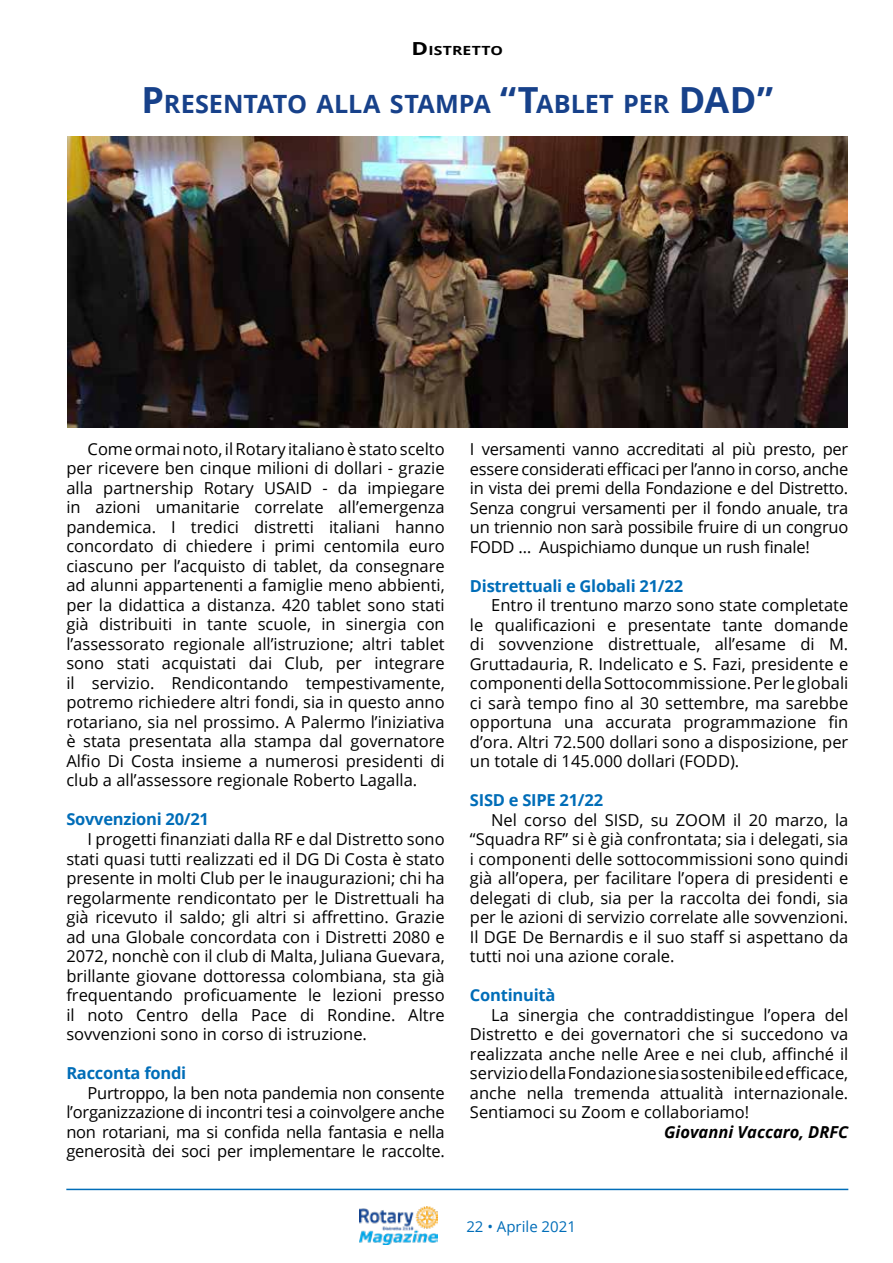
<style>
.page{position:relative;width:893px;height:1263px;background:#fff}
.page>*{position:absolute;margin:0;border:0;box-sizing:border-box;transform-origin:0 0}
.t1{font:700 25.2px "Open Sans";color:#17418a}
.t2{font:16.5px/19.5px "Open Sans";color:#000;text-align:justify}
.t3{font:700 16.5px "Open Sans";letter-spacing:-.015em;color:#006db8}
.t4{font:italic 700 16.5px "Open Sans";color:#000}
.t5{font:15px "Open Sans";color:#006db8}
.t6{font:700 12.6px "Open Sans";letter-spacing:.015em;color:#000;scale:1.25 1}
.s1{font-size:18px}
.s2{font-size:36px}
</style>
<div class="page">
<img style="left:359px;top:1206px;width:78px;height:39px">
<hr style="left:66px;top:1189px;width:782px;height:1px;background:#006db8">
<img style="left:67px;top:136px;width:780px;height:291px">
<p class="t6" style="left:412px;top:42px;width:75px"><span class="s1">D</span>ISTRETTO</p>
<h1 class="t1" style="left:142px;top:86px;width:633px"><span class="s2">P</span> RESENTATO ALLA STAMPA <span class="s2">“T</span>ABLET PER <span class="s2">DAD”</span></h1>
<p class="t2" style="left:66px;top:439px;width:380px;text-indent:21px">Come ormai noto, il Rotary italiano è stato scelto per ricevere ben cinque milioni di dollari - grazie alla partnership Rotary USAID - da impiegare in azioni umanitarie correlate all’emergenza pandemica. I tredici distretti italiani hanno concordato di chiedere i primi centomila euro ciascuno per l’acquisto di tablet, da consegnare ad alunni appartenenti a famiglie meno abbienti, per la didattica a distanza. 420 tablet sono stati già distribuiti in tante scuole, in sinergia con l’assessorato regionale all’istruzione; altri tablet sono stati acquistati dai Club, per integrare il servizio. Rendicontando tempestivamente, potremo richiedere altri fondi, sia in questo anno rotariano, sia nel prossimo. A Palermo l’iniziativa è stata presentata alla stampa dal governatore Alfio Di Costa insieme a numerosi presidenti di club a all’assessore regionale Roberto Lagalla.</p>
<p class="t3" style="left:66px;top:808px;width:144px">Sovvenzioni 20/21</p>
<p class="t2" style="left:66px;top:829px;width:380px;text-indent:21px">I progetti finanziati dalla RF e dal Distretto sono stati quasi tutti realizzati ed il DG Di Costa è stato presente in molti Club per le inaugurazioni; chi ha regolarmente rendicontato per le Distrettuali ha già ricevuto il saldo; gli altri si affrettino. Grazie ad una Globale concordata con i Distretti 2080 e 2072, nonchè con il club di Malta, Juliana Guevara, brillante giovane dottoressa colombiana, sta già frequentando proficuamente le lezioni presso il noto Centro della Pace di Rondine. Altre sovvenzioni sono in corso di istruzione.</p>
<p class="t3" style="left:66px;top:1061px;width:121px">Racconta fondi</p>
<p class="t2" style="left:66px;top:1082px;width:380px;text-indent:21px">Purtroppo, la ben nota pandemia non consente l’organizzazione di incontri tesi a coinvolgere anche non rotariani, ma si confida nella fantasia e nella generosità dei soci per implementare le raccolte.</p>
<p class="t2" style="left:470px;top:439px;width:380px">I versamenti vanno accreditati al più presto, per essere considerati efficaci per l’anno in corso, anche in vista dei premi della Fondazione e del Distretto.<br>Senza congrui versamenti per il fondo anuale, tra un triennio non sarà possibile fruire di un congruo FODD … Auspichiamo dunque un rush finale!</p>
<p class="t3" style="left:470px;top:574px;width:215px">Distrettuali e Globali 21/22</p>
<p class="t2" style="left:470px;top:595px;width:380px;text-indent:21px">Entro il trentuno marzo sono state completate le qualificazioni e presentate tante domande di sovvenzione distrettuale, all’esame di M.<br>Gruttadauria, R. Indelicato e S. Fazi, presidente e componenti della Sottocommissione. Per le globali ci sarà tempo fino al 30 settembre, ma sarebbe opportuna una accurata programmazione fin d’ora. Altri 72.500 dollari sono a disposizione, per un totale di 145.000 dollari (FODD).</p>
<p class="t3" style="left:470px;top:788px;width:135px">SISD e SIPE 21/22</p>
<p class="t2" style="left:470px;top:809px;width:380px;text-indent:21px">Nel corso del SISD, su ZOOM il 20 marzo, la “Squadra RF” si è già confrontata; sia i delegati, sia i componenti delle sottocommissioni sono quindi già all’opera, per facilitare l’opera di presidenti e delegati di club, sia per la raccolta dei fondi, sia per le azioni di servizio correlate alle sovvenzioni.<br>Il DGE De Bernardis e il suo staff si aspettano da tutti noi una azione corale.</p>
<p class="t3" style="left:470px;top:983px;width:87px">Continuità</p>
<p class="t2" style="left:470px;top:1004px;width:380px;text-indent:21px">La sinergia che contraddistingue l’opera del Distretto e dei governatori che si succedono va realizzata anche nelle Aree e nei club, affinché il servizio della Fondazione sia sostenibile ed efficace, anche nella tremenda attualità internazionale.<br>Sentiamoci su Zoom e collaboriamo!</p>
<p class="t4" style="left:664px;top:1120px;width:186px">Giovanni Vaccaro, DRFC</p>
<p class="t5" style="left:466px;top:1216px;width:111px">22 • Aprile 2021</p>
</div>
